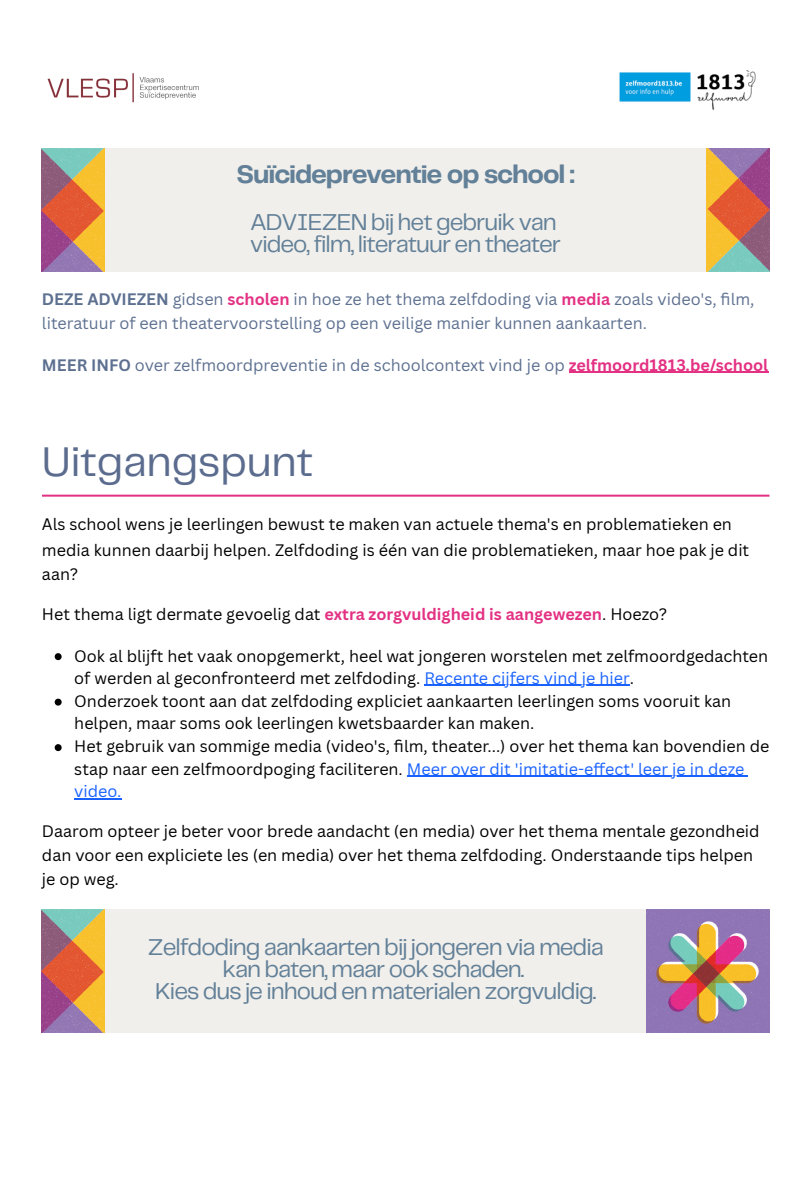
<style>
.page{position:relative;width:810px;height:1181px;background:#fff}
.page>*{position:absolute;margin:0;border:0;box-sizing:border-box;transform-origin:0 0}
.t1{font:43.05px "Telegraf";letter-spacing:-.005em;color:#5b6c8e}
.t2{font:700 26.4px "Telegraf";letter-spacing:-.04em;color:#628098}
.t3{font:23.85px/21.9px "Telegraf";letter-spacing:-.04em;color:#628098;text-align:center}
.t4{font:16.2px/24.8px "Canva Sans";color:#000}
.t5{font:16.2px/24.3px "Canva Sans";color:#5d7090}
.s1{font-weight:700}
.s2{font-weight:700;color:#e33183}
.s3{color:#1a62ff}
</style>
<div class="page">
<hr style="left:569px;top:371px;width:199px;height:1px;background:#e33183">
<img style="left:47px;top:73px;width:152px;height:30px">
<img style="left:619px;top:70px;width:137px;height:40px">
<div style="left:42px;top:148px;width:727px;height:123px;background:#f1efeb"></div>
<img style="left:42px;top:148px;width:63px;height:123px">
<img style="left:707px;top:148px;width:63px;height:123px">
<hr style="left:42px;top:494px;width:727px;height:2px;background:#e33183">
<svg style="left:55px;top:653px;width:7px;height:7px"></svg>
<hr style="left:424px;top:685px;width:206px;height:1px;background:#1a62ff">
<svg style="left:55px;top:698px;width:7px;height:7px"></svg>
<svg style="left:55px;top:744px;width:7px;height:7px"></svg>
<hr style="left:407px;top:776px;width:337px;height:1px;background:#1a62ff">
<hr style="left:74px;top:798px;width:47px;height:1px;background:#1a62ff">
<div style="left:42px;top:909px;width:727px;height:123px;background:#f1efeb"></div>
<img style="left:646px;top:909px;width:123px;height:123px">
<img style="left:42px;top:909px;width:63px;height:123px">
<p class="t2" style="left:237px;top:162px;width:340px">Suïcidepreventie op school :</p>
<p class="t3" style="left:250px;top:212px;width:308px">ADVIEZEN bij het gebruik van</p>
<p class="t3" style="left:250px;top:234px;width:312px">video, film, literatuur en theater</p>
<p class="t5" style="left:42px;top:286px;width:714px"><span class="s1">DEZE ADVIEZEN</span> gidsen <span class="s2">scholen</span> in hoe ze het thema zelfdoding via <span class="s2">media</span> zoals video's, fi lm, literatuur of een theatervoorstelling op een veilige manier kunnen aankaarten.</p>
<p class="t5" style="left:42px;top:352px;width:728px"><span class="s1">MEER INFO</span> over zelfmoordpreventie in de schoolcontext vind je op <span class="s2">zelfmoord1813.be/school</span></p>
<p class="t1" style="left:42px;top:443px;width:273px">Uitgangspunt</p>
<p class="t4" style="left:42px;top:511px;width:709px">Als school wens je leerlingen bewust te maken van actuele thema's en problematieken en media kunnen daarbij helpen. Zelfdoding is één van die problematieken, maar hoe pak je dit aan?</p>
<p class="t4" style="left:42px;top:601px;width:627px">Het thema ligt dermate gevoelig dat <span class="s2">extra zorgvuldigheid is aangewezen</span>. Hoezo?</p>
<p class="t4" style="left:74px;top:644px;width:695px;line-height:22.2px">Ook al blijft het vaak onopgemerkt, heel wat jongeren worstelen met zelfmoordgedachten of werden al geconfronteerd met zelfdoding. <span class="s3">Recente cijfers vind je hier</span>.</p>
<p class="t4" style="left:74px;top:689px;width:658px;line-height:22.2px">Onderzoek toont aan dat zelfdoding expliciet aankaarten leerlingen soms vooruit kan helpen, maar soms ook leerlingen kwetsbaarder kan maken.</p>
<p class="t4" style="left:74px;top:734px;width:697px;line-height:22.8px">Het gebruik van sommige media (video's, fi lm, theater...) over het thema kan bovendien de stap naar een zelfmoordpoging faciliteren. <span class="s3">Meer over dit 'imitatie-effect' leer je in deze video.</span></p>
<p class="t4" style="left:42px;top:818px;width:719px;line-height:24.3px">Daarom opteer je beter voor brede aandacht (en media) over het thema mentale gezondheid dan voor een expliciete les (en media) over het thema zelfdoding. Onderstaande tips helpen je op weg.</p>
<p class="t3" style="left:147px;top:937px;width:458px">Zelfdoding aankaarten bij jongeren via media kan baten, maar ook schaden.</p>
<p class="t3" style="left:155px;top:981px;width:443px">Kies dus je inhoud en materialen zorgvuldig.</p>
</div>
